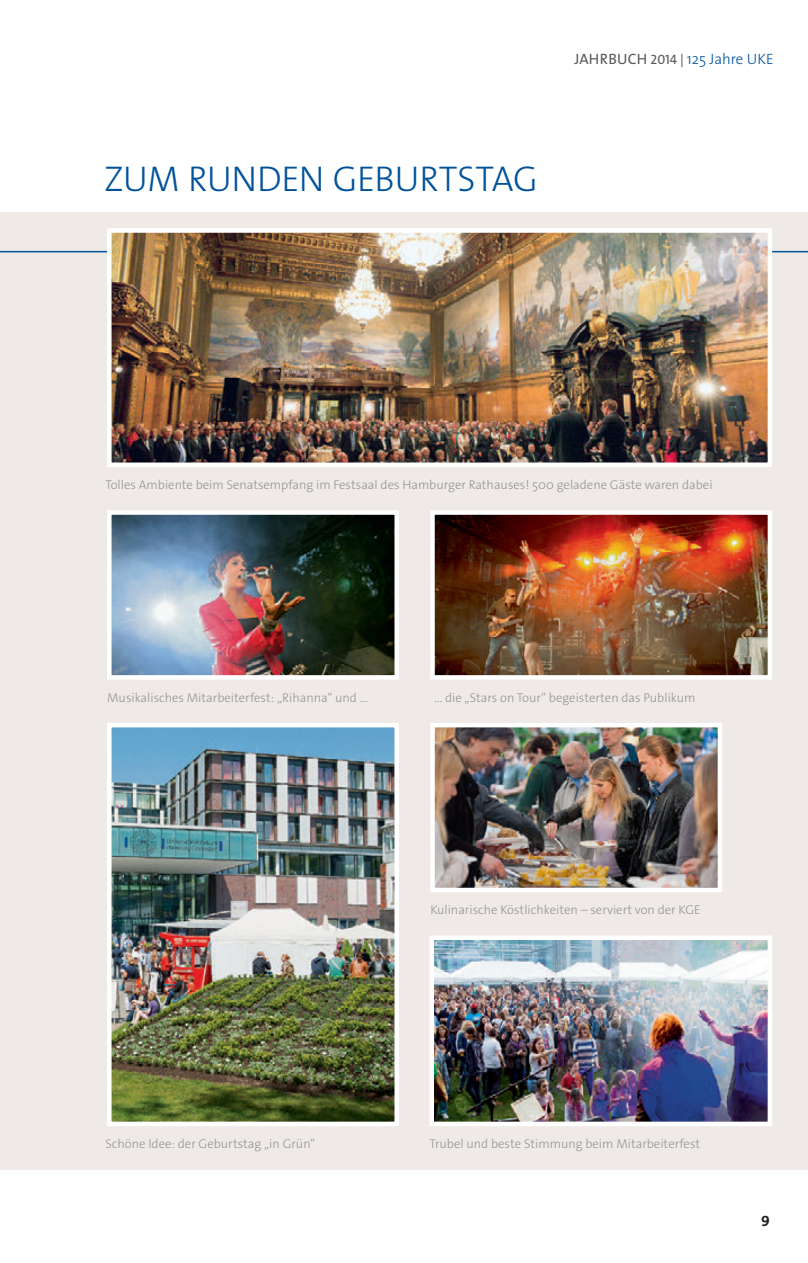
<style>
.page{position:relative;width:808px;height:1263px;background:#fff}
.page>*{position:absolute;margin:0;border:0;box-sizing:border-box;transform-origin:0 0}
.t1{font:300 36px "The Sans Os F";letter-spacing:-.01em;color:#01529a}
.t2{font:300 15px "The Sans Os F";color:#01529a}
.t3{font:700 15px "The Sans Os F";color:#231f20}
.t4{font:300 12.75px "The Sans Os F";color:#939598}
.s1{font-weight:400;color:#57585a}
.s2{font-weight:400;font-size:13.5px;color:#57585a}
</style>
<div class="page">
<div style="left:0;top:212px;width:808px;height:958px;background:#efeae7"></div>
<img style="left:112px;top:515px;width:282px;height:160px">
<div style="left:107px;top:510px;width:292px;height:170px;border:4px solid #fff"></div>
<img style="left:435px;top:515px;width:332px;height:160px">
<div style="left:430px;top:510px;width:342px;height:170px;border:4px solid #fff"></div>
<img style="left:112px;top:728px;width:282px;height:393px">
<div style="left:107px;top:723px;width:292px;height:403px;border:4px solid #fff"></div>
<img style="left:435px;top:728px;width:282px;height:159px">
<div style="left:430px;top:723px;width:292px;height:169px;border:4px solid #fff"></div>
<img style="left:434px;top:940px;width:333px;height:181px">
<div style="left:429px;top:935px;width:343px;height:191px;border:4px solid #fff"></div>
<hr style="left:0;top:251px;width:808px;height:1px;background:#01529a">
<img style="left:112px;top:233px;width:655px;height:229px">
<div style="left:107px;top:228px;width:665px;height:239px;border:4px solid #fff"></div>
<h1 class="t1" style="left:104px;top:156px;width:435px">ZUM RUNDEN GEBURTSTAG</h1>
<p class="t2" style="left:574px;top:49px;width:201px"><span class="s1">JAHRBUCH</span> <span class="s2">2014 |</span> 125 Jahre UKE</p>
<p class="t4" style="left:105px;top:476px;width:609px">Tolles Ambiente beim Senatsempfang im Festsaal des Hamburger Rathauses! 500 geladene Gäste waren dabei</p>
<p class="t4" style="left:107px;top:689px;width:262px">Musikalisches Mitarbeiterfest: „Rihanna“ und ...</p>
<p class="t4" style="left:434px;top:689px;width:263px">... die „Stars on Tour“ begeisterten das Publikum</p>
<p class="t4" style="left:430px;top:902px;width:272px">Kulinarische Köstlichkeiten – serviert von der KGE</p>
<p class="t4" style="left:105px;top:1136px;width:211px">Schöne Idee: der Geburtstag „in Grün“</p>
<p class="t4" style="left:429px;top:1136px;width:272px">Trubel und beste Stimmung beim Mitarbeiterfest</p>
<p class="t3" style="left:761px;top:1211px;width:10px">9</p>
</div>
